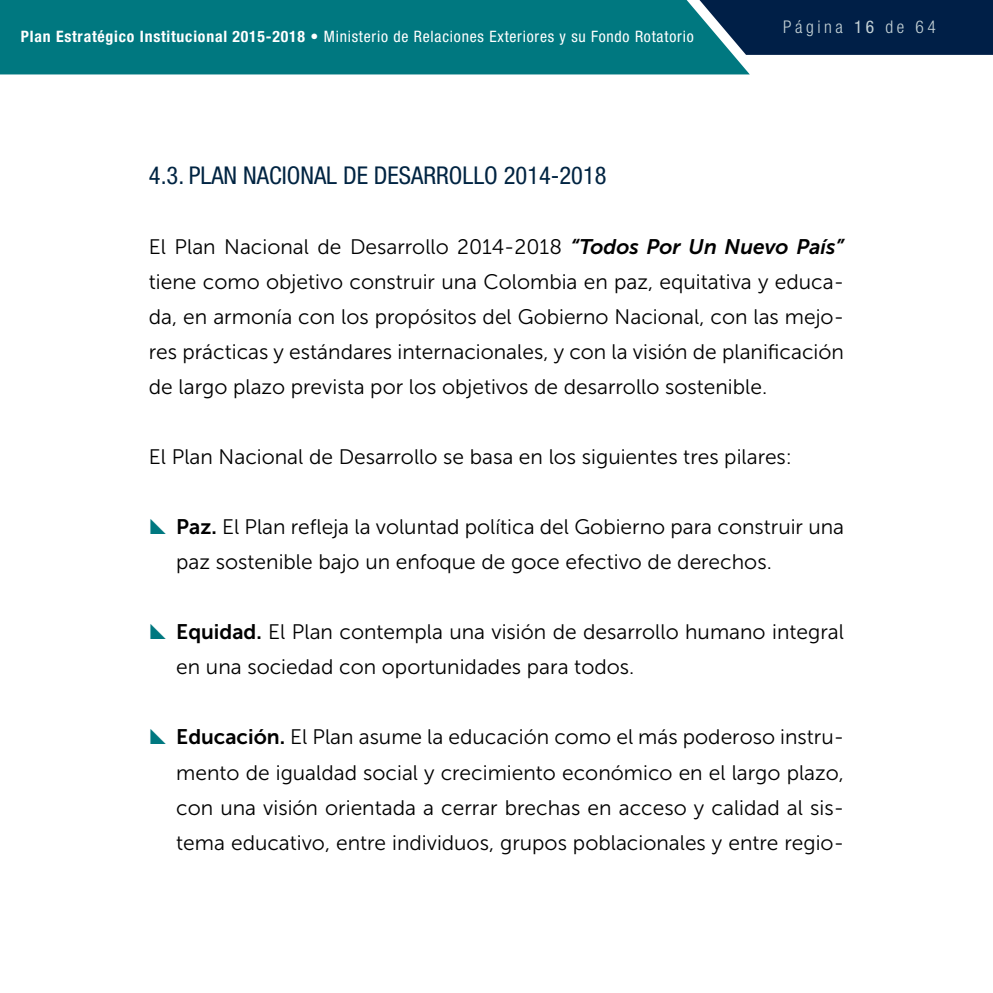
<style>
.page{position:relative;width:993px;height:993px;background:#fff}
.page>*{position:absolute;margin:0;border:0;box-sizing:border-box;transform-origin:0 0}
.t1{font:condensed 24.5px "Helvetica Neue LT Std";color:#002442}
.t2{font:21px/35px "Museo Sans 300";color:#000;text-align:justify}
.t3{font:300 condensed 17.5px "Helvetica Neue LT Std";letter-spacing:.2em;color:#c5d2d6}
.t4{font:condensed 15.75px "Helvetica Neue LT Std";letter-spacing:.05em;color:#fff}
.s1{font-weight:700}
.s2{font-weight:400}
.s3{font-family:"Museo Sans 700";font-style:italic}
.s4{font-family:"Museo Sans 700"}
</style>
<div class="page">
<div style="left:749px;top:0;width:243px;height:55px;background:#001f47"></div>
<div style="left:0;top:0;width:749px;height:74px;background:#007880"></div>
<p class="t4" style="left:21px;top:28px;width:674px"><span class="s1">Plan Estratégico Institucional 2015-2018</span> • Ministerio de Relaciones Exteriores y su Fondo Rotatorio</p>
<p class="t1" style="left:149px;top:161px;width:459px">4.3. PLAN NACIONAL DE DESARROLLO 2014-2018</p>
<p class="t3" style="left:783px;top:17px;width:154px">Página <span class="s2">16</span> de 64</p>
<p class="t2" style="left:149px;top:229px;width:696px">El Plan Nacional de Desarrollo 2014-2018 <span class="s3">“Todos Por Un Nuevo País” </span>tiene como objetivo construir una Colombia en paz, equitativa y educa&shy;da, en armonía con los propósitos del Gobierno Nacional, con las mejo&shy;res prácticas y estándares internacionales, y con la visión de planificación de largo plazo prevista por los objetivos de desarrollo sostenible.</p>
<p class="t2" style="left:149px;top:439px;width:644px">El Plan Nacional de Desarrollo se basa en los siguientes tres pilares:</p>
<p class="t2" style="left:176px;top:509px;width:669px"><span class="s4">Paz.</span> El Plan refleja la voluntad política del Gobierno para construir una paz sostenible bajo un enfoque de goce efectivo de derechos.</p>
<p class="t2" style="left:176px;top:614px;width:669px"><span class="s4">Equidad.</span> El Plan contempla una visión de desarrollo humano integral en una sociedad con oportunidades para todos.</p>
<p class="t2" style="left:176px;top:719px;width:669px"><span class="s4">Educación.</span> El Plan asume la educación como el más poderoso instru&shy;mento de igualdad social y crecimiento económico en el largo plazo, con una visión orientada a cerrar brechas en acceso y calidad al sis&shy;tema educativo, entre individuos, grupos poblacionales y entre regio-</p>
</div>
